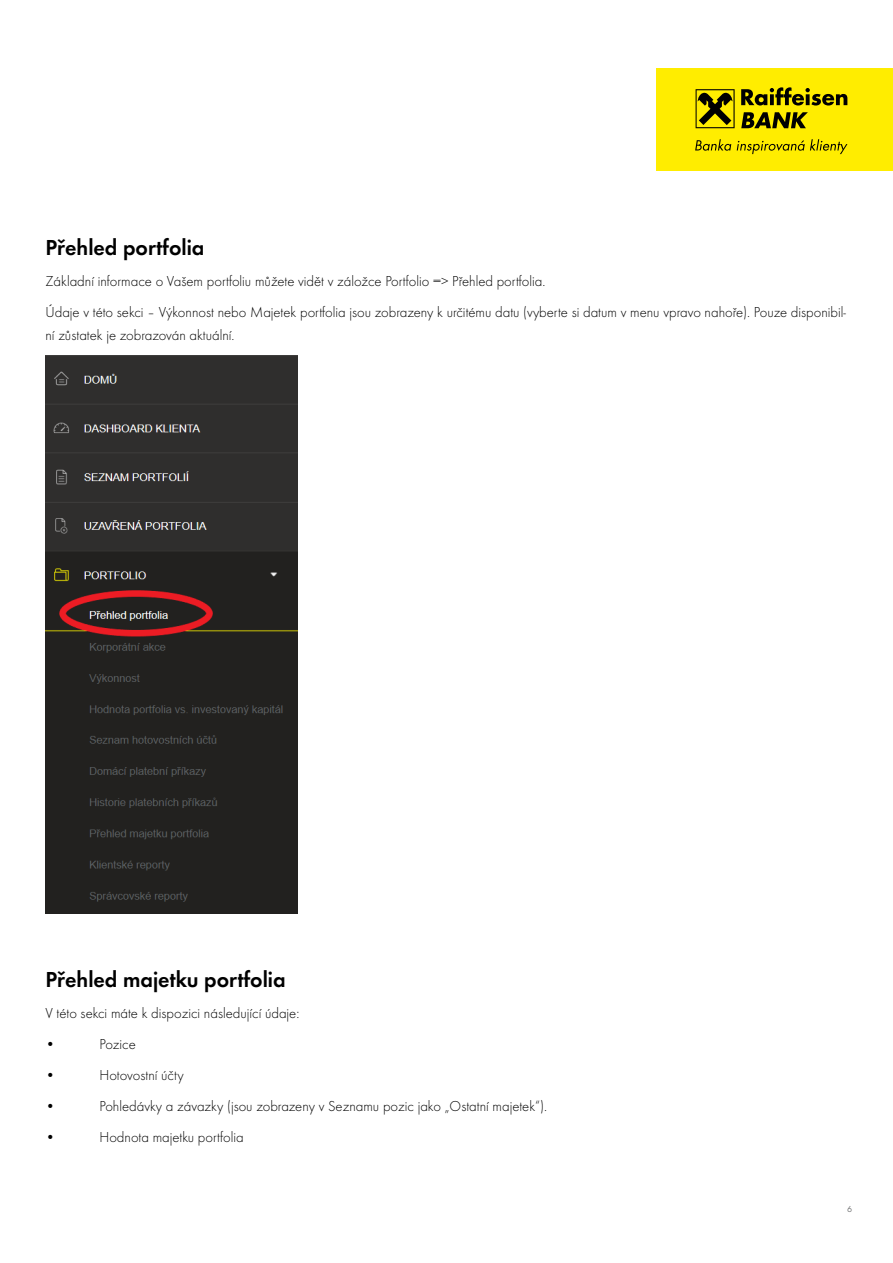
<style>
.page{position:relative;width:893px;height:1263px;background:#fff}
.page>*{position:absolute;margin:0;border:0;box-sizing:border-box;transform-origin:0 0}
.t1{font:600 22.5px "Futura TOT";color:#000}
.t2{font:15px/31px "Futura TOT Ligh";color:#000}
.t3{font:9px "Futura TOT";color:#707172}
</style>
<div class="page">
<div style="left:656px;top:68px;width:237px;height:102px;background:#ffed00"></div>
<svg style="left:741px;top:87px;width:106px;height:41px"></svg>
<svg style="left:695px;top:139px;width:36px;height:12px"></svg>
<svg style="left:737px;top:139px;width:110px;height:15px"></svg>
<svg style="left:696px;top:89px;width:39px;height:39px"></svg>
<img style="left:45px;top:356px;width:253px;height:557px">
<h1 class="t1" style="left:45px;top:234px;width:160px">Přehled portfolia</h1>
<p class="t2" style="left:45px;top:266px;width:802px">Základní informace o Vašem portfoliu můžete vidět v záložce Portfolio =&gt; Přehled portfolia.<br>Údaje v této sekci – Výkonnost nebo Majetek portfolia jsou zobrazeny k určitému datu (vyberte si datum v menu vpravo nahoře). Pouze disponibil-</p>
<p class="t2" style="left:45px;top:319px;width:191px">ní zůstatek je zobrazován aktuální.</p>
<h1 class="t1" style="left:45px;top:965px;width:242px">Přehled majetku portfolia</h1>
<p class="t2" style="left:45px;top:997px;width:255px">V této sekci máte k dispozici následující údaje: •</p>
<p class="t2" style="left:99px;top:1028px;width:38px">Pozice</p>
<p class="t2" style="left:45px;top:1059px;width:11px">•</p>
<p class="t2" style="left:99px;top:1059px;width:86px">Hotovostní účty</p>
<p class="t2" style="left:45px;top:1090px;width:11px">•</p>
<p class="t2" style="left:99px;top:1090px;width:449px">Pohledávky a závazky (jsou zobrazeny v Seznamu pozic jako „Ostatní majetek“).</p>
<p class="t2" style="left:45px;top:1121px;width:11px">•</p>
<p class="t2" style="left:99px;top:1121px;width:146px">Hodnota majetku portfolia</p>
<p class="t3" style="left:847px;top:1204px;width:7px">6</p>
</div>
